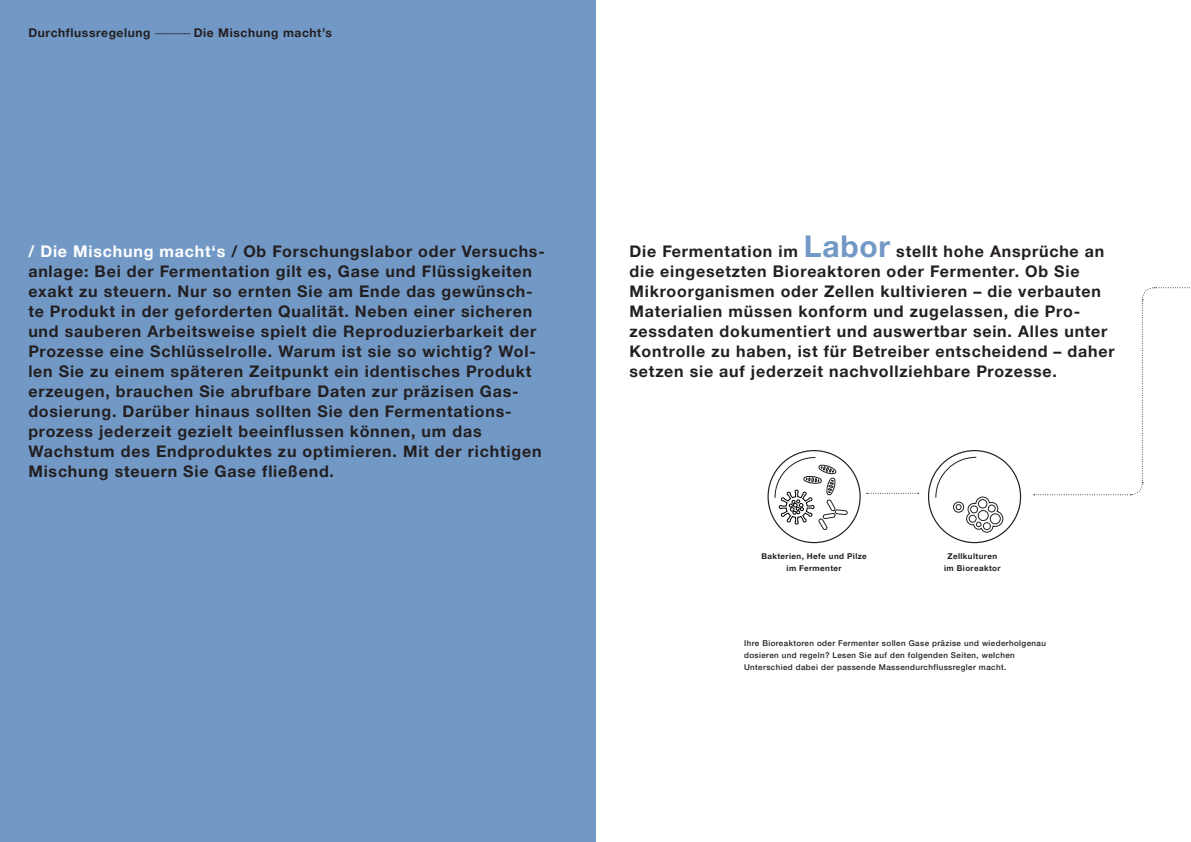
<style>
.page{position:relative;width:1191px;height:842px;background:#fff}
.page>*{position:absolute;margin:0;border:0;box-sizing:border-box;transform-origin:0 0}
.t1{font:700 16px/20px "Helvetica Neue LTW1 G";letter-spacing:.05em;color:#231f20}
.t2{font:700 12px "Helvetica Neue LTW1 G";letter-spacing:.05em;color:#231f20}
.t3{font:500 8px/12px "Helvetica Neue LTW1 G";letter-spacing:.05em;color:#231f20}
.t4{font:700 8px/12.4px "Helvetica Neue LTW1 G";letter-spacing:.05em;color:#231f20;text-align:center}
.s1{font-weight:300}
.s2{color:#fff}
.s3{font-size:30px;color:#7299c6}
</style>
<div class="page">
<div style="left:0;top:0;width:595px;height:842px;background:#7299c6"></div>
<svg style="left:1033px;top:287px;width:157px;height:208px"></svg>
<svg style="left:935px;top:457px;width:68px;height:76px"></svg>
<svg style="left:774px;top:457px;width:74px;height:74px"></svg>
<svg style="left:866px;top:493px;width:52px;height:1px"></svg>
<p class="t2" style="left:28px;top:25px;width:305px">Durchflussregelung <span class="s1">––––––</span> Die Mischung macht’s</p>
<p class="t1" style="left:28px;top:241px;width:518px"><span class="s2">/ Die Mischung macht‘s</span> / Ob Forschungslabor oder Versuchs&shy;anlage: Bei der Fermentation gilt es, Gase und Flüssigkeiten exakt zu steuern. Nur so ernten Sie am Ende das gewünsch&shy;te Produkt in der geforderten Qualität. Neben einer sicheren und sauberen Arbeitsweise spielt die Reproduzierbarkeit der Prozesse eine Schlüsselrolle. Warum ist sie so wichtig? Wol&shy;len Sie zu einem späteren Zeitpunkt ein identisches Produkt erzeugen, brauchen Sie abrufbare Daten zur präzisen Gas&shy;dosierung. Darüber hinaus sollten Sie den Fermentations&shy;prozess jederzeit gezielt beeinflussen können, um das Wachstum des Endproduktes zu optimieren. Mit der richtigen Mischung steuern Sie Gase fließend.</p>
<p class="t1" style="left:629px;top:241px;width:486px">Die Fermentation im <span class="s3">Labor</span> stellt hohe Ansprüche an die eingesetzten Bioreaktoren oder Fermenter. Ob Sie Mikroorganismen oder Zellen kultivieren – die verbauten Materialien müssen konform und zugelassen, die Pro&shy;zessdaten dokumentiert und auswertbar sein. Alles unter Kontrolle zu haben, ist für Betreiber entscheidend – daher setzen sie auf jederzeit nachvollziehbare Prozesse.</p>
<p class="t4" style="left:761px;top:550px;width:107px">Bakterien, Hefe und Pilze im Fermenter</p>
<p class="t4" style="left:944px;top:550px;width:58px">Zellkulturen im Bioreaktor</p>
<p class="t3" style="left:744px;top:638px;width:303px">Ihre Bioreaktoren oder Fermenter sollen Gase präzise und wiederholgenau dosieren und regeln? Lesen Sie auf den folgenden Seiten, welchen<br>Unterschied dabei der passende Massendurchflussregler macht.</p>
</div>
